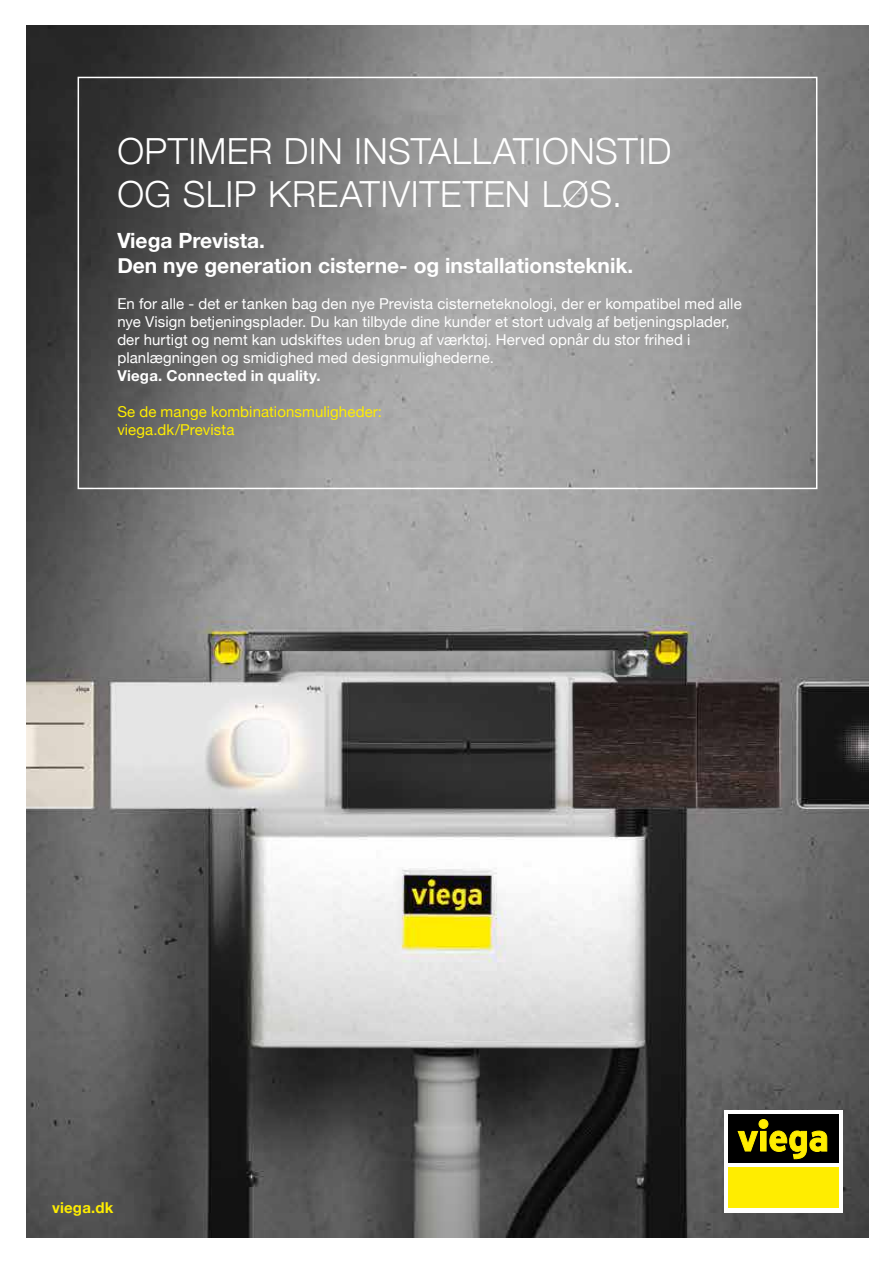
<style>
.page{position:relative;width:893px;height:1263px;background:#fff}
.page>*{position:absolute;margin:0;border:0;box-sizing:border-box;transform-origin:0 0}
.t1{font:300 36px/43.2px "Helvetica Neue";letter-spacing:.015em;color:#fff}
.t2{font:700 21px/25.2px "Helvetica Neue";color:#fff}
.t3{font:15px/18px "Helvetica Neue";letter-spacing:.005em;color:#fff}
.t4{font:15px/18px "Helvetica Neue";letter-spacing:.005em;color:#ffed00}
.t5{font:700 15px "Helvetica Neue";letter-spacing:.015em;color:#fff}
.t6{font:700 15px "Helvetica Neue";letter-spacing:.015em;color:#ffed00}
</style>
<div class="page">
<img style="left:27px;top:26px;width:841px;height:1211px">
<div style="left:724px;top:1110px;width:119px;height:102px;background:#fff"></div>
<div style="left:728px;top:1167px;width:111px;height:41px;background:#ffed00"></div>
<div style="left:728px;top:1114px;width:111px;height:49px;background:#000"></div>
<svg style="left:737px;top:1130px;width:22px;height:22px"></svg>
<div style="left:761px;top:1131px;width:5px;height:20px;background:#ffed00"></div>
<div style="left:760px;top:1131px;width:6px;height:20px;border:1px solid #ffed00"></div>
<div style="left:759px;top:1119px;width:9px;height:9px;background:#ffed00;border-radius:50%"></div>
<div style="left:759px;top:1119px;width:9px;height:10px;border:1px solid #ffed00;border-radius:50%"></div>
<svg style="left:769px;top:1130px;width:58px;height:29px"></svg>
<div style="left:78px;top:77px;width:739px;height:412px;border:2px solid #fff"></div>
<h1 class="t1" style="left:117px;top:127px;width:556px">OPTIMER DIN INSTALLATIONSTID<br>OG SLIP KREATIVITETEN LØS.</h1>
<h2 class="t2" style="left:117px;top:228px;width:517px">Viega Prevista.<br>Den nye generation cisterne- og installationsteknik.</h2>
<p class="t3" style="left:117px;top:295px;width:626px">En for alle - det er tanken bag den nye Prevista cisterneteknologi, der er kompatibel med alle nye Visign betjeningsplader. Du kan tilbyde dine kunder et stort udvalg af betjeningsplader, der hurtigt og nemt kan udskiftes uden brug af værktøj. Herved opnår du stor frihed i planlægningen og smidighed med designmulighederne.</p>
<p class="t5" style="left:117px;top:364px;width:205px">Viega. Connected in quality.</p>
<p class="t4" style="left:117px;top:403px;width:266px">Se de mange kombinationsmuligheder: viega.dk/Prevista</p>
<p class="t6" style="left:52px;top:1196px;width:63px">viega.dk</p>
</div>
